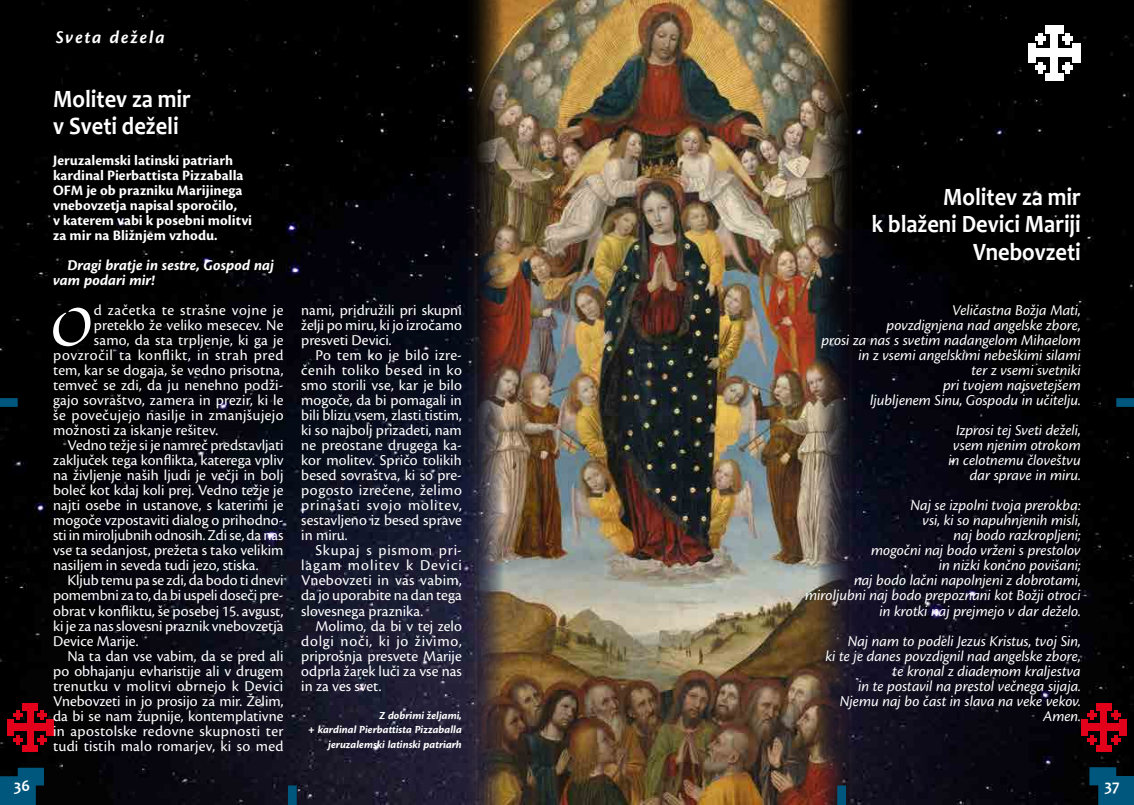
<style>
.page{position:relative;width:1134px;height:805px;background:#fff}
.page>*{position:absolute;margin:0;border:0;box-sizing:border-box;transform-origin:0 0}
.t1{font:71.62px "Sanvito Pro";color:#fff}
.t2{font:700 25px/27.5px "Candara";color:#fff;scale:.9 1}
.t3{font:18.62px "Cronos Pro Bold Disp It";letter-spacing:.1em;color:#fff}
.t4{font:700 16.25px "Candara";color:#fff}
.t5{font:15.62px/15px "Cronos Pro";letter-spacing:.005em;color:#fff;text-align:justify}
.t6{font:italic 15.62px/15px "Cronos Pro";letter-spacing:-.005em;color:#fff;text-align:right}
.t7{font:15.62px "Cronos Pro";letter-spacing:.035em;color:#fff}
.t8{font:italic 700 15.62px/15px "Cronos Pro";color:#fff}
.t9{font:15.62px "Cronos Pro";letter-spacing:.025em;color:#fff}
.t10{font:700 15px/15px "Cronos Pro";letter-spacing:.005em;color:#fff}
.t11{font:11.25px/14.2px "Cronos Pro Bold Capt It";color:#fff;text-align:right}
</style>
<div class="page">
<img style="left:0;top:0;width:1134px;height:804px">
<img style="left:462px;top:0;width:397px;height:804px">
<div style="left:1045px;top:25px;width:18px;height:9px;background:#fff"></div>
<div style="left:1045px;top:73px;width:18px;height:8px;background:#fff"></div>
<div style="left:1050px;top:28px;width:8px;height:48px;background:#fff"></div>
<div style="left:1028px;top:43px;width:8px;height:19px;background:#fff"></div>
<div style="left:1072px;top:43px;width:9px;height:19px;background:#fff"></div>
<div style="left:1029px;top:49px;width:48px;height:8px;background:#fff"></div>
<hr style="left:1035px;top:66px;width:11px;height:4px;background:#fff">
<hr style="left:1038px;top:33px;width:4px;height:11px;background:#fff">
<hr style="left:1035px;top:37px;width:11px;height:4px;background:#fff">
<hr style="left:1062px;top:66px;width:11px;height:4px;background:#fff">
<hr style="left:1062px;top:37px;width:11px;height:4px;background:#fff">
<hr style="left:1066px;top:62px;width:4px;height:11px;background:#fff">
<hr style="left:1066px;top:33px;width:4px;height:11px;background:#fff">
<hr style="left:1038px;top:62px;width:4px;height:11px;background:#fff">
<div style="left:1096px;top:703px;width:16px;height:7px;background:#e2001a"></div>
<div style="left:1096px;top:744px;width:16px;height:7px;background:#e2001a"></div>
<div style="left:1100px;top:705px;width:7px;height:42px;background:#e2001a"></div>
<div style="left:1081px;top:719px;width:7px;height:16px;background:#e2001a"></div>
<div style="left:1120px;top:719px;width:7px;height:16px;background:#e2001a"></div>
<div style="left:1082px;top:723px;width:42px;height:7px;background:#e2001a"></div>
<svg style="left:1087px;top:709px;width:9px;height:10px"></svg>
<svg style="left:1111px;top:735px;width:9px;height:10px"></svg>
<svg style="left:1111px;top:710px;width:9px;height:10px"></svg>
<svg style="left:1087px;top:735px;width:9px;height:10px"></svg>
<div style="left:22px;top:703px;width:16px;height:7px;background:#e2001a"></div>
<div style="left:22px;top:744px;width:16px;height:7px;background:#e2001a"></div>
<div style="left:27px;top:705px;width:6px;height:42px;background:#e2001a"></div>
<div style="left:7px;top:719px;width:7px;height:16px;background:#e2001a"></div>
<div style="left:46px;top:719px;width:7px;height:16px;background:#e2001a"></div>
<div style="left:8px;top:723px;width:42px;height:7px;background:#e2001a"></div>
<hr style="left:13px;top:738px;width:10px;height:4px;background:#e2001a">
<hr style="left:16px;top:709px;width:4px;height:10px;background:#e2001a">
<svg style="left:13px;top:713px;width:10px;height:3px"></svg>
<hr style="left:37px;top:738px;width:10px;height:4px;background:#e2001a">
<svg style="left:37px;top:713px;width:10px;height:3px"></svg>
<hr style="left:40px;top:735px;width:4px;height:10px;background:#e2001a">
<hr style="left:40px;top:710px;width:4px;height:10px;background:#e2001a">
<hr style="left:16px;top:735px;width:4px;height:10px;background:#e2001a">
<div style="left:1116px;top:398px;width:18px;height:9px;background:#00577e"></div>
<svg style="left:1089px;top:767px;width:45px;height:37px;background:#004564"></svg>
<div style="left:837px;top:785px;width:9px;height:19px;background:#00577e"></div>
<div style="left:288px;top:785px;width:9px;height:19px;background:#00577e"></div>
<svg style="left:0;top:767px;width:44px;height:37px;background:#004564"></svg>
<div style="left:0;top:398px;width:18px;height:9px;background:#00577e"></div>
<p class="t3" style="left:56px;top:26px;width:110px">Sveta dežela</p>
<h2 class="t2" style="left:53px;top:85px;width:154px">Molitev za mir v Sveti deželi</h2>
<p class="t10" style="left:53px;top:153px;width:201px">Jeruzalemski latinski patriarh kardinal Pierbattista Pizzaballa<br>OFM je ob prazniku Marijinega vnebovzetja napisal sporočilo,<br>v katerem vabi k posebni molitvi za mir na Bližnjem vzhodu.</p>
<p class="t8" style="left:53px;top:258px;width:222px;text-indent:14px">Dragi bratje in sestre, Gospod naj vam podari mir!</p>
<h1 class="t1" style="left:51px;top:287px;width:44px">O</h1>
<p class="t7" style="left:94px;top:301px;width:191px">d začetka te strašne vojne je</p>
<p class="t5" style="left:94px;top:318px;width:191px">preteklo že veliko mesecev. Ne</p>
<p class="t5" style="left:94px;top:333px;width:191px">samo, da sta trpljenje, ki ga je</p>
<p class="t7" style="left:53px;top:346px;width:232px">povzročil ta konflikt, in strah pred</p>
<p class="t5" style="left:53px;top:363px;width:232px">tem, kar se dogaja, še vedno prisotna,</p>
<p class="t5" style="left:53px;top:378px;width:232px">temveč se zdi, da ju nenehno podži-</p>
<p class="t5" style="left:53px;top:393px;width:232px">gajo sovraštvo, zamera in prezir, ki le</p>
<p class="t9" style="left:53px;top:406px;width:232px">še povečujejo nasilje in zmanjšujejo</p>
<p class="t5" style="left:53px;top:423px;width:166px">možnosti za iskanje rešitev.</p>
<p class="t5" style="left:67px;top:438px;width:218px">Vedno težje si je namreč predstavljati</p>
<p class="t5" style="left:53px;top:453px;width:232px">zaključek tega konflikta, katerega vpliv</p>
<p class="t5" style="left:53px;top:468px;width:232px">na življenje naših ljudi je večji in bolj</p>
<p class="t5" style="left:53px;top:483px;width:232px">boleč kot kdaj koli prej. Vedno težje je</p>
<p class="t5" style="left:53px;top:498px;width:232px">najti osebe in ustanove, s katerimi je</p>
<p class="t5" style="left:53px;top:513px;width:232px">mogoče vzpostaviti dialog o prihodno-</p>
<p class="t5" style="left:53px;top:528px;width:232px">sti in miroljubnih odnosih. Zdi se, da nas</p>
<p class="t5" style="left:53px;top:543px;width:232px">vse ta sedanjost, prežeta s tako velikim</p>
<p class="t5" style="left:53px;top:558px;width:207px">nasiljem in seveda tudi jezo, stiska.</p>
<p class="t5" style="left:67px;top:573px;width:218px">Kljub temu pa se zdi, da bodo ti dnevi</p>
<p class="t5" style="left:53px;top:588px;width:232px">pomembni za to, da bi uspeli doseči pre-</p>
<p class="t5" style="left:53px;top:603px;width:232px">obrat v konfliktu, še posebej 15. avgust,</p>
<p class="t5" style="left:53px;top:618px;width:232px">ki je za nas slovesni praznik vnebovzetja</p>
<p class="t5" style="left:53px;top:633px;width:87px">Device Marije.</p>
<p class="t5" style="left:67px;top:648px;width:218px">Na ta dan vse vabim, da se pred ali</p>
<p class="t5" style="left:53px;top:663px;width:232px">po obhajanju evharistije ali v drugem</p>
<p class="t5" style="left:53px;top:678px;width:232px">trenutku v molitvi obrnejo k Devici</p>
<p class="t5" style="left:53px;top:693px;width:232px">Vnebovzeti in jo prosijo za mir. Želim,</p>
<p class="t5" style="left:53px;top:708px;width:232px">da bi se nam župnije, kontemplativne</p>
<p class="t5" style="left:53px;top:723px;width:232px">in apostolske redovne skupnosti ter</p>
<p class="t5" style="left:53px;top:738px;width:232px">tudi tistih malo romarjev, ki so med</p>
<p class="t5" style="left:301px;top:303px;width:162px">nami, pridružili pri skupni želji po miru, ki jo izročamo presveti Devici.</p>
<p class="t5" style="left:301px;top:348px;width:162px;text-indent:14px">Po tem ko je bilo izre&shy;čenih toliko besed in ko smo storili vse, kar je bilo mogoče, da bi pomagali in bili blizu vsem, zlasti tistim, ki so najbolj prizadeti, nam ne preostane drugega ka&shy;kor molitev. Spričo tolikih besed sovraštva, ki so pre&shy;pogosto izrečene, želimo prinašati svojo molitev, sestavljeno iz besed sprave in miru.</p>
<p class="t5" style="left:301px;top:543px;width:162px;text-indent:14px">Skupaj s pismom pri&shy;lagam molitev k Devici Vnebovzeti in vas vabim, da jo uporabite na dan tega slovesnega praznika.</p>
<p class="t5" style="left:301px;top:618px;width:162px;text-indent:14px">Molimo, da bi v tej zelo dolgi noči, ki jo živimo, priprošnja presvete Marije odprla žarek luči za vse nas in za ves svet.</p>
<p class="t11" style="left:308px;top:708px;width:155px">Z dobrimi željami,<br>+ kardinal Pierbattista Pizzaballa jeruzalemski latinski patriarh</p>
<h2 class="t2" style="left:872px;top:182px;width:234px;text-align:right">Molitev za mir<br>k blaženi Devici Mariji<br>Vnebovzeti</h2>
<p class="t6" style="left:821px;top:303px;width:261px">Veličastna Božja Mati,<br>povzdignjena nad angelske zbore,<br>prosi za nas s svetim nadangelom Mihaelom in z vsemi angelskimi nebeškimi silami<br>ter z vsemi svetniki<br>pri tvojem najsvetejšem<br>ljubljenem Sinu, Gospodu in učitelju.</p>
<p class="t6" style="left:948px;top:423px;width:134px">Izprosi tej Sveti deželi, vsem njenim otrokom in celotnemu človeštvu dar sprave in miru.</p>
<p class="t6" style="left:805px;top:498px;width:277px">Naj se izpolni tvoja prerokba:<br>vsi, ki so napuhnjenih misli,<br>naj bodo razkropljeni;<br>mogočni naj bodo vrženi s prestolov<br>in nizki končno povišani;<br>naj bodo lačni napolnjeni z dobrotami, miroljubni naj bodo prepoznani kot Božji otroci in krotki naj prejmejo v dar deželo.</p>
<p class="t6" style="left:826px;top:633px;width:257px">Naj nam to podeli Jezus Kristus, tvoj Sin,<br>ki te je danes povzdignil nad angelske zbore, te kronal z diademom kraljestva<br>in te postavil na prestol večnega sijaja.<br>Njemu naj bo čast in slava na veke vekov.<br>Amen.</p>
<p class="t4" style="left:14px;top:775px;width:18px">36</p>
<p class="t4" style="left:1104px;top:775px;width:17px">37</p>
</div>
